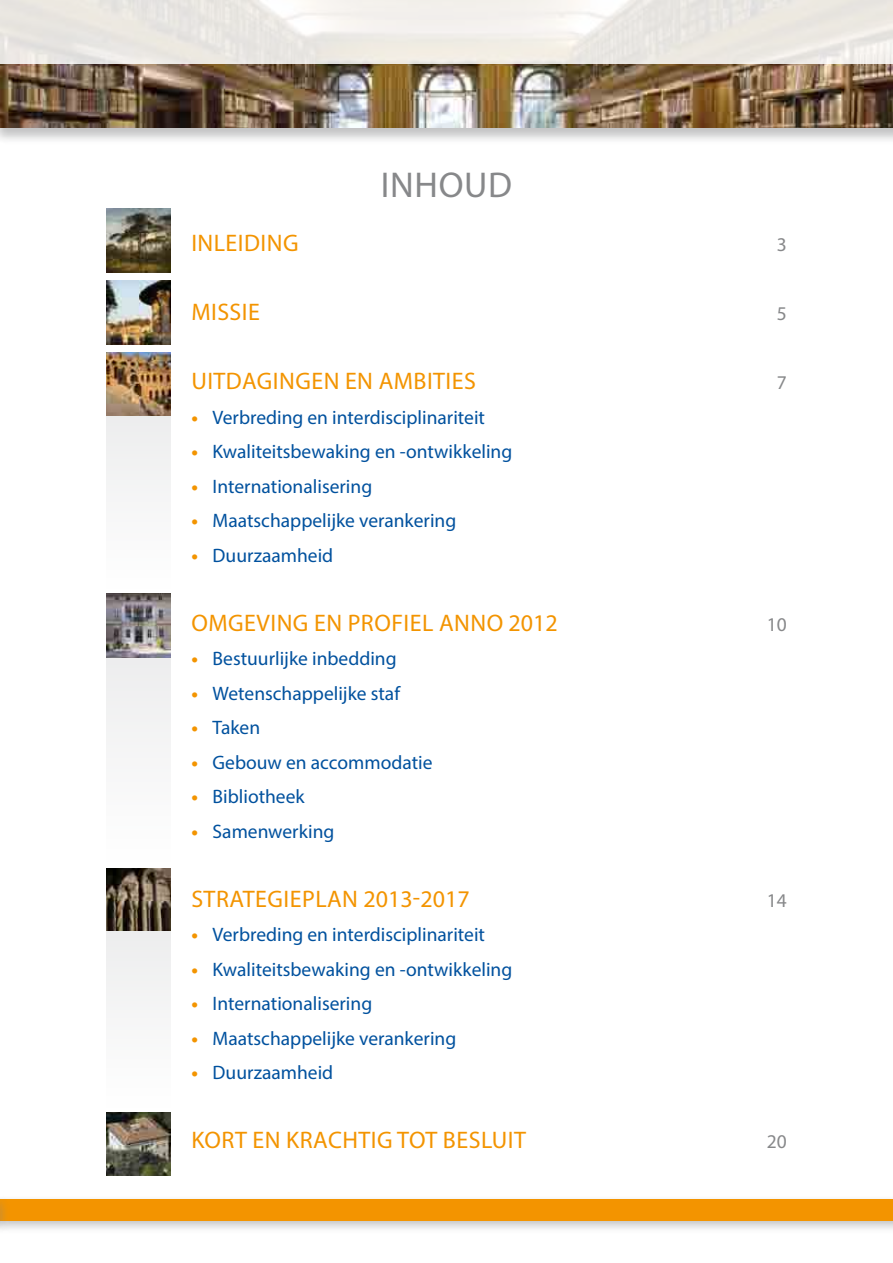
<style>
.page{position:relative;width:893px;height:1263px;background:#fff}
.page>*{position:absolute;margin:0;border:0;box-sizing:border-box;transform-origin:0 0}
.t1{font:36px "Myriad Pro";letter-spacing:.02em;color:#87888a}
.t2{font:24px "Myriad Pro";letter-spacing:.02em;color:#f39400}
.t3{font:24px "Myriad Pro";color:#f39400}
.t4{font:19.5px "Myriad Pro";color:#00519e}
.t5{font:19.5px "Myriad Pro";color:#87888a}
.s1{font-weight:700;color:#f39400}
</style>
<div class="page">
<div style="left:0;top:1194px;width:893px;height:40px;background:#87888a;opacity:.5"></div>
<div style="left:0;top:1199px;width:893px;height:21px;background:#f39400"></div>
<img style="left:106px;top:208px;width:64px;height:64px">
<img style="left:106px;top:281px;width:64px;height:63px">
<img style="left:106px;top:353px;width:64px;height:64px">
<img style="left:106px;top:868px;width:64px;height:63px">
<div style="left:106px;top:417px;width:64px;height:176px;background:#f6f6f6"></div>
<div style="left:106px;top:657px;width:64px;height:210px;background:#f6f6f6"></div>
<div style="left:106px;top:931px;width:64px;height:181px;background:#f6f6f6"></div>
<div style="left:0;top:0;width:893px;height:145px;background:#87888a;opacity:.5"></div>
<img style="left:0;top:64px;width:893px;height:64px">
<svg style="left:0;top:0;width:893px;height:64px;background:#edeae5"></svg>
<img style="left:106px;top:593px;width:64px;height:64px">
<img style="left:106px;top:1112px;width:64px;height:64px">
<div style="left:0;top:1194px;width:9px;height:40px;background:#87888a;opacity:.5"></div>
<h1 class="t1" style="left:381px;top:163px;width:133px">INHOUD</h1>
<p class="t2" style="left:191px;top:228px;width:109px">INLEIDING</p>
<p class="t5" style="left:777px;top:233px;width:12px">3</p>
<p class="t2" style="left:191px;top:297px;width:29px">Missie</p>
<p class="t5" style="left:777px;top:302px;width:12px">5</p>
<p class="t2" style="left:191px;top:366px;width:30px">Uitdagingen</p>
<p class="t2" style="left:345px;top:366px;width:46px">en ambities</p>
<p class="t5" style="left:777px;top:371px;width:12px">7</p>
<p class="t4" style="left:191px;top:405px;width:295px"><span class="s1">•</span> Verbreding en interdisciplinariteit</p>
<p class="t4" style="left:191px;top:440px;width:322px"><span class="s1">•</span> Kwaliteitsbewaking en -ontwikkeling</p>
<p class="t4" style="left:191px;top:474px;width:182px"><span class="s1">•</span> Internationalisering</p>
<p class="t4" style="left:191px;top:509px;width:266px"><span class="s1">•</span> Maatschappelijke verankering</p>
<p class="t4" style="left:191px;top:543px;width:143px"><span class="s1">•</span> Duurzaamheid</p>
<p class="t2" style="left:191px;top:608px;width:32px">Omgeving</p>
<p class="t2" style="left:314px;top:608px;width:47px">en profiel</p>
<p class="t2" style="left:439px;top:608px;width:17px">anno</p>
<p class="t2" style="left:509px;top:608px;width:51px">2012</p>
<p class="t5" style="left:767px;top:612px;width:22px">10</p>
<p class="t4" style="left:191px;top:647px;width:207px"><span class="s1">•</span> Bestuurlijke inbedding</p>
<p class="t4" style="left:191px;top:681px;width:210px"><span class="s1">•</span> Wetenschappelijke staf</p>
<p class="t4" style="left:191px;top:716px;width:70px"><span class="s1">•</span> Taken</p>
<p class="t4" style="left:191px;top:750px;width:243px"><span class="s1">•</span> Gebouw en accommodatie</p>
<p class="t4" style="left:191px;top:785px;width:115px"><span class="s1">•</span> Bibliotheek</p>
<p class="t4" style="left:191px;top:819px;width:145px"><span class="s1">•</span> Samenwerking</p>
<p class="t2" style="left:191px;top:884px;width:27px">Strategieplan</p>
<p class="t3" style="left:363px;top:884px;width:108px">2013-2017</p>
<p class="t5" style="left:767px;top:888px;width:22px">14</p>
<p class="t4" style="left:191px;top:923px;width:295px"><span class="s1">•</span> Verbreding en interdisciplinariteit</p>
<p class="t4" style="left:191px;top:957px;width:322px"><span class="s1">•</span> Kwaliteitsbewaking en -ontwikkeling</p>
<p class="t4" style="left:191px;top:992px;width:182px"><span class="s1">•</span> Internationalisering</p>
<p class="t4" style="left:191px;top:1026px;width:266px"><span class="s1">•</span> Maatschappelijke verankering</p>
<p class="t4" style="left:191px;top:1061px;width:143px"><span class="s1">•</span> Duurzaamheid</p>
<p class="t2" style="left:191px;top:1125px;width:28px">Kort</p>
<p class="t2" style="left:253px;top:1125px;width:103px">enkrachtig</p>
<p class="t2" style="left:397px;top:1125px;width:15px">tot</p>
<p class="t2" style="left:443px;top:1125px;width:12px">besluit</p>
<p class="t5" style="left:767px;top:1130px;width:22px">20</p>
</div>
